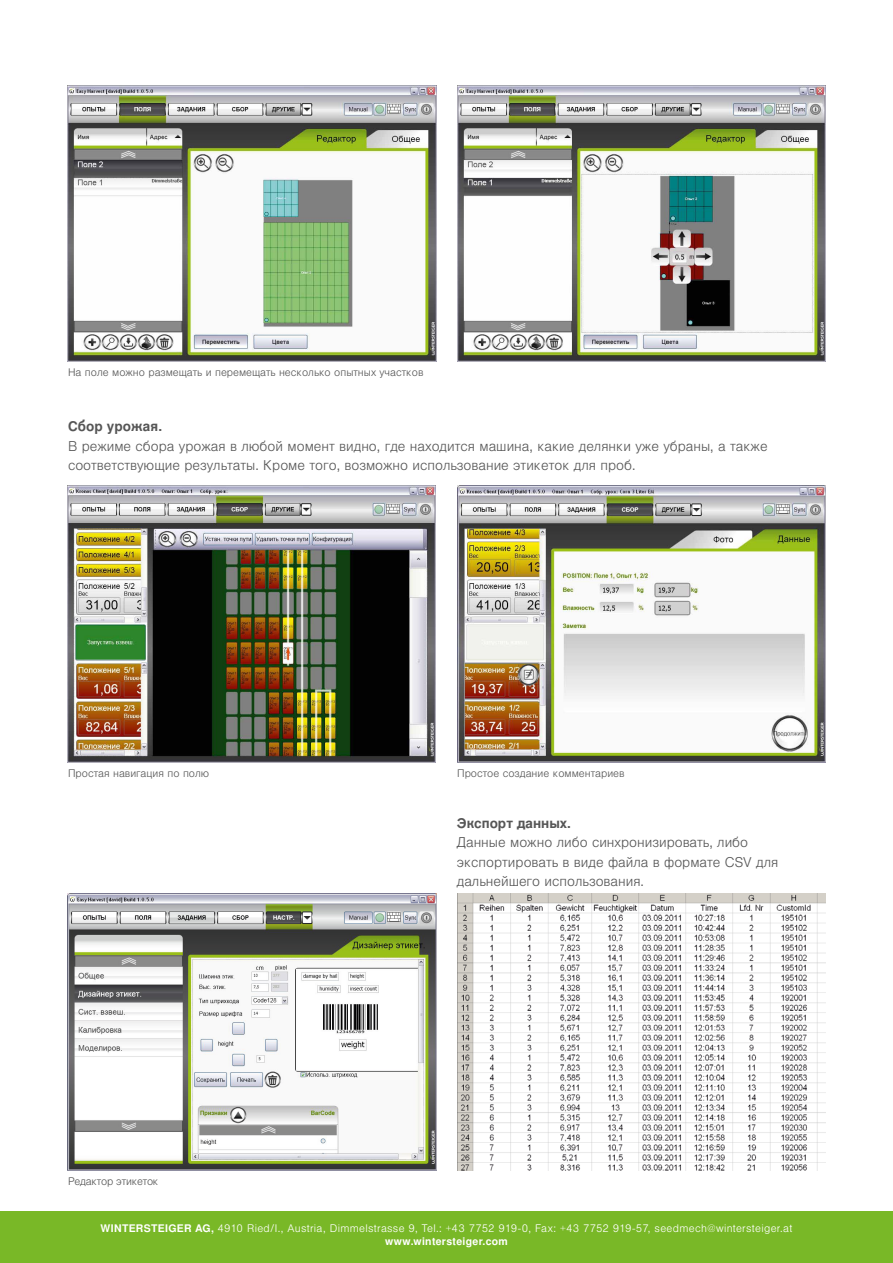
<style>
.page{position:relative;width:893px;height:1263px;background:#fff}
.page>*{position:absolute;margin:0;border:0;box-sizing:border-box;transform-origin:0 0}
.t1{font:300 13.5px/19.5px "Nimbus San LOT";color:#565656}
.t2{font:700 13.5px "Nimbus San LOT";color:#565656}
.t3{font:300 10.5px/13.5px "Nimbus San LOT";letter-spacing:.03em;color:#fff;text-align:center}
.t4{font:300 10.5px "Nimbus San LOT";color:#565656}
.t5{font:300 10.5px "Nimbus San LOT";letter-spacing:-.02em;color:#565656}
.s1{font-weight:700}
</style>
<div class="page">
<div style="left:0;top:1212px;width:893px;height:51px;background:#79b827"></div>
<img style="left:68px;top:85px;width:368px;height:277px">
<img style="left:457px;top:85px;width:369px;height:277px">
<img style="left:67px;top:486px;width:369px;height:276px">
<img style="left:457px;top:486px;width:369px;height:276px">
<img style="left:68px;top:893px;width:369px;height:277px">
<img style="left:457px;top:894px;width:369px;height:276px">
<p class="t4" style="left:68px;top:366px;width:357px">На поле можно размещать и перемещать несколько опытных участков</p>
<p class="t2" style="left:68px;top:418px;width:96px">Сбор урожая.</p>
<p class="t1" style="left:68px;top:436px;width:701px">В режиме сбора урожая в любой момент видно, где находится машина, какие делянки уже убраны, а также соответствующие результаты. Кроме того, возможно использование этикеток для проб.</p>
<p class="t4" style="left:68px;top:767px;width:143px">Простая навигация по полю</p>
<p class="t4" style="left:457px;top:767px;width:169px">Простое создание комментариев</p>
<p class="t5" style="left:68px;top:1175px;width:92px">Редактор этикеток</p>
<p class="t2" style="left:457px;top:815px;width:116px">Экспорт данных.</p>
<p class="t1" style="left:457px;top:833px;width:323px">Данные можно либо синхронизировать, либо экспортировать в виде файла в формате CSV для дальнейшего использования.</p>
<p class="t3" style="left:101px;top:1221px;width:693px"><span class="s1">WINTERSTEIGER AG,</span> 4910 Ried/I., Austria, Dimmelstrasse 9, Tel.: +43 7752 919-0, Fax: +43 7752 919-57, seedmech@wintersteiger.at <span class="s1">www.wintersteiger.com</span></p>
</div>
